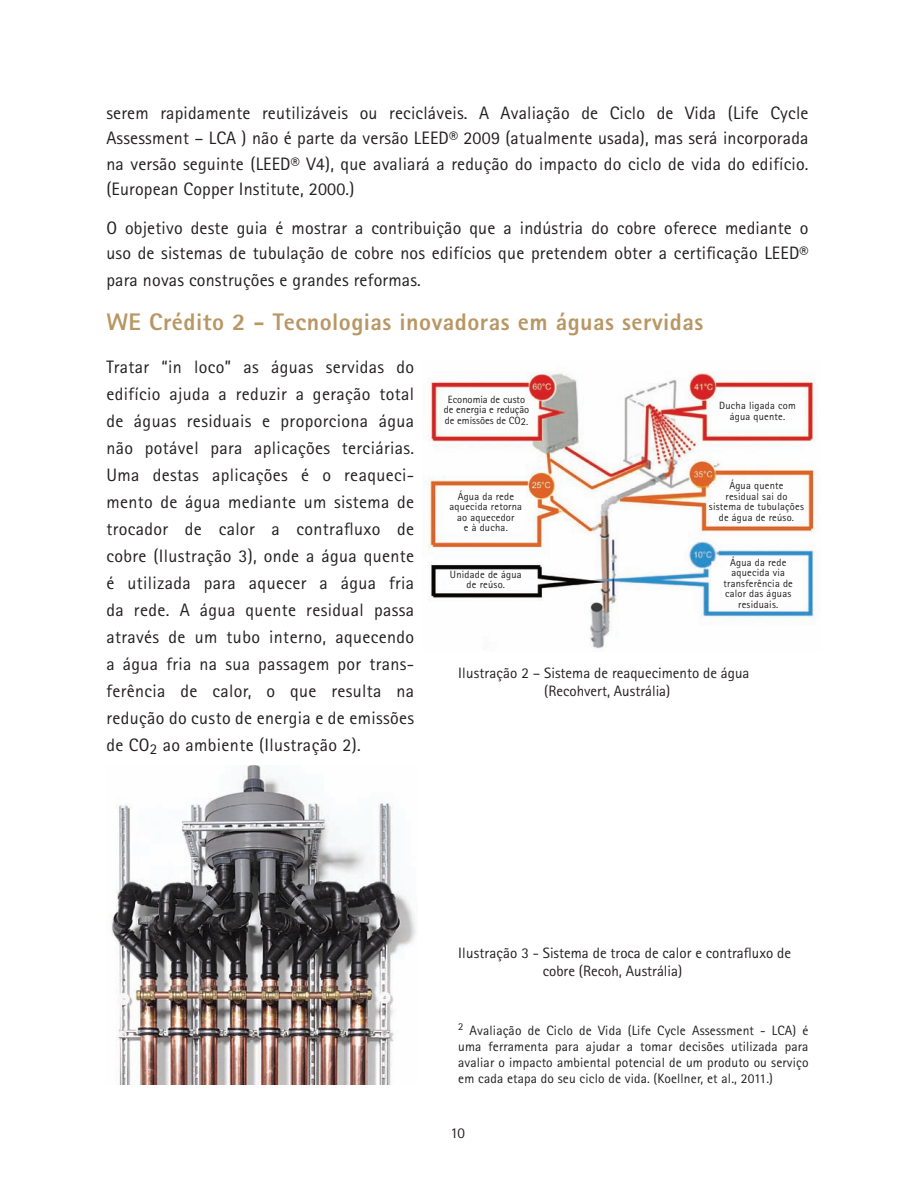
<style>
.page{position:relative;width:915px;height:1191px;background:#fff}
.page>*{position:absolute;margin:0;border:0;box-sizing:border-box;transform-origin:0 0}
.t1{font:800 24px "Rotis Sans Serif Pro";letter-spacing:.02em;color:#b99764}
.t2{font:18px/27px "Rotis Sans Serif Pro";letter-spacing:.01em;color:#231f20;text-align:justify}
.t3{font:15px/18px "Rotis Sans Serif Pro";color:#231f20}
.t4{font:13.5px/16.2px "Rotis Sans Serif Pro";letter-spacing:.01em;color:#231f20;text-align:justify}
.t5{font:10.5px/10.5px "Rotis Sans Serif Pro";letter-spacing:.02em;color:#231f20;text-align:center}
.t6{font:10.5px/10.5px "Rotis Sans Serif Pro";color:#231f20;text-align:center}
</style>
<div class="page">
<img style="left:425px;top:372px;width:390px;height:277px">
<img style="left:111px;top:765px;width:306px;height:319px">
<p class="t2" style="left:106px;top:100px;width:703px;line-height:25.5px">serem rapidamente reutilizáveis ou recicláveis. A Avaliação de Ciclo de Vida (Life Cycle Assessment – LCA ) não é parte da versão LEED® 2009 (atualmente usada), mas será incorporada na versão seguinte (LEED® V4), que avaliará a redução do impacto do ciclo de vida do edifício. (European Copper Institute, 2000.)</p>
<p class="t2" style="left:106px;top:214px;width:703px;line-height:26.2px">O objetivo deste guia é mostrar a contribuição que a indústria do cobre oferece mediante o uso de sistemas de tubulação de cobre nos edifícios que pretendem obter a certificação LEED® para novas construções e grandes reformas.</p>
<p class="t1" style="left:106px;top:307px;width:598px">WE Crédito 2 - Tecnologias inovadoras em águas servidas</p>
<p class="t2" style="left:106px;top:354px;width:309px">Tratar “in loco” as águas servidas do edifício ajuda a reduzir a geração total de águas residuais e proporciona água não potável para aplicações terciárias.<br>Uma destas aplicações é o reaqueci&shy;mento de água mediante um sistema de trocador de calor a contrafluxo de cobre (Ilustração 3), onde a água quente é utilizada para aquecer a água fria da rede. A água quente residual passa através de um tubo interno, aquecendo a água fria na sua passagem por trans&shy;ferência de calor, o que resulta na redução do custo de energia e de emissões de CO<sub>2</sub> ao ambiente (Ilustração 2).</p>
<p class="t6" style="left:443px;top:394px;width:87px">Economia de custo de energia e redução de emissões de CO2.</p>
<p class="t5" style="left:719px;top:400px;width:78px">Ducha ligada com água quente.</p>
<p class="t5" style="left:449px;top:491px;width:74px">Água da rede aquecida retorna ao aquecedor<br>e à ducha.</p>
<p class="t5" style="left:708px;top:480px;width:96px">Água quente<br>residual sai do sistema de tubulações de água de reúso.</p>
<p class="t5" style="left:450px;top:569px;width:73px">Unidade de água de reúso.</p>
<p class="t5" style="left:723px;top:557px;width:71px">Água da rede aquecida via transferência de calor das águas residuais.</p>
<p class="t3" style="left:458px;top:663px;width:293px;text-align:center">Ilustração 2 – Sistema de reaquecimento de água (Recohvert, Austrália)</p>
<p class="t3" style="left:542px;top:944px;width:249px;text-indent:-85px">Ilustração 3 - Sistema de troca de calor e contrafluxo de cobre (Recoh, Austrália)</p>
<p class="t4" style="left:458px;top:1022px;width:352px"><sup>2</sup> Avaliação de Ciclo de Vida (Life Cycle Assessment - LCA) é uma ferramenta para ajudar a tomar decisões utilizada para avaliar o impacto ambiental potencial de um produto ou serviço em cada etapa do seu ciclo de vida. (Koellner, et al., 2011.)</p>
<p class="t3" style="left:450px;top:1123px;width:16px">10</p>
</div>
